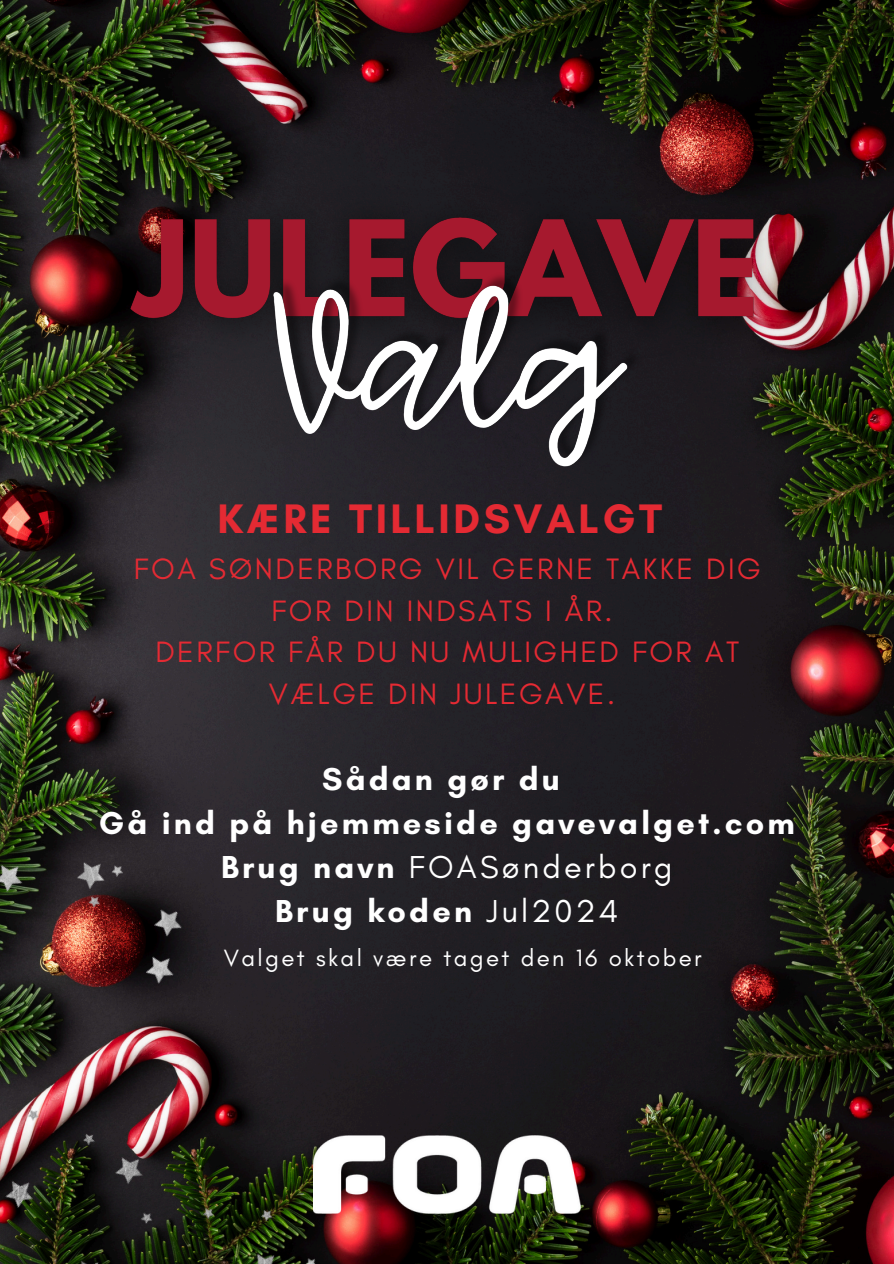
<style>
.page{position:relative;width:894px;height:1264px;background:#fff}
.page>*{position:absolute;margin:0;border:0;box-sizing:border-box;transform-origin:0 0}
.t1{font:700 42px "Glacial Indifference";letter-spacing:.085em;color:#e42a33}
.t2{font:700 32.25px/44px "Glacial Indifference";letter-spacing:.1em;color:#fff;text-align:center}
.t3{font:30px/41.7px "Glacial Indifference";letter-spacing:.085em;color:#e42a33;text-align:center}
.t4{font:24px "Glacial Indifference";letter-spacing:.1em;color:#fff}
.s1{font-weight:400}
</style>
<div class="page">
<img style="left:0;top:0;width:893px;height:1263px">
<img style="left:0;top:691px;width:462px;height:572px">
<img style="left:313px;top:1135px;width:267px;height:77px">
<img style="left:80px;top:170px;width:725px;height:202px">
<img style="left:269px;top:251px;width:381px;height:262px">
<p class="t1" style="left:217px;top:493px;width:446px">KÆRE TILLIDSVALGT</p>
<p class="t3" style="left:134px;top:547px;width:628px">FOA SØNDERBORG VIL GERNE TAKKE DIG<br>FOR DIN INDSATS I ÅR.<br>DERFOR FÅR DU NU MULIGHED FOR AT<br>VÆLGE DIN JULEGAVE.</p>
<p class="t2" style="left:99px;top:756px;width:697px">Sådan gør du<br>Gå ind på hjemmeside gavevalget.com<br>Brug navn <span class="s1">FOASønderborg<br></span>Brug koden <span class="s1">Jul2024</span></p>
<p class="t4" style="left:224px;top:943px;width:479px">Valget skal være taget den 16 oktober</p>
</div>
